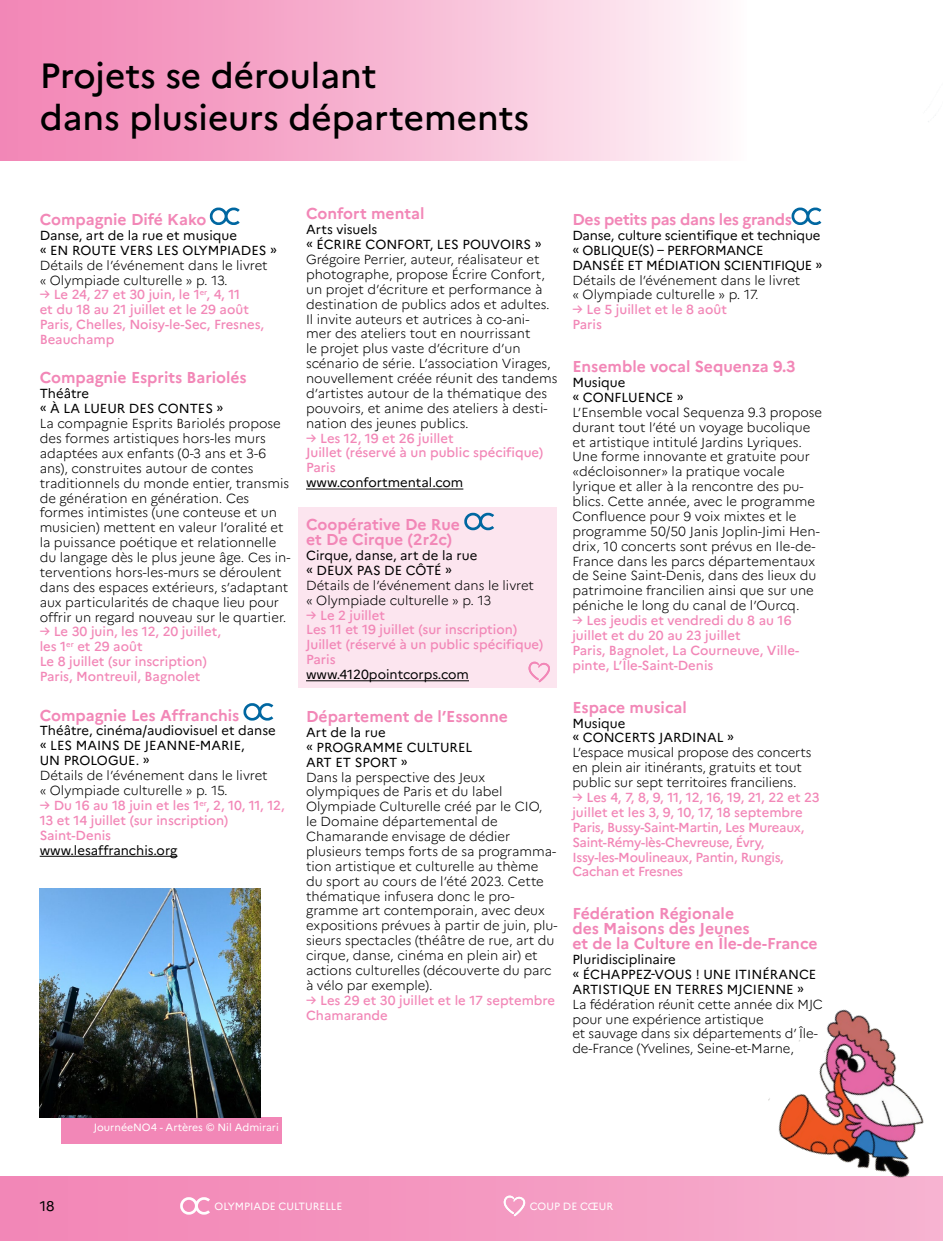
<style>
.page{position:relative;width:943px;height:1241px;background:#fff}
.page>*{position:absolute;margin:0;border:0;box-sizing:border-box;transform-origin:0 0}
.t1{font:500 35px/42px "Marianne";color:#000}
.t2{font:700 15.75px/14.9px "Marianne";color:#f287b7}
.t3{font:700 15.75px "Marianne";letter-spacing:-.02em;color:#f287b7}
.t4{font:14px "Marianne";color:#000}
.t5{font:300 13.12px/14.9px "Marianne";color:#000}
.t6{font:500 13.12px/14.9px "Marianne";color:#f287b7}
.t7{font:13.12px/14.9px "Marianne";color:#000}
.t8{font:500 13.12px/14.9px "Marianne";letter-spacing:-.02em;color:#f287b7}
.t9{font:13.12px/14.9px "Marianne";letter-spacing:-.02em;color:#000}
.t10{font:10.5px "Marianne";color:#fff}
</style>
<div class="page">
<svg style="left:0;top:1176px;width:698px;height:64px;background:#f393bd"></svg>
<div style="left:298px;top:507px;width:259px;height:180px;background:#fce5ef"></div>
<hr style="left:40px;top:855px;width:137px;height:1px;background:#000">
<svg style="left:210px;top:207px;width:30px;height:18px"></svg>
<svg style="left:243px;top:703px;width:30px;height:17px"></svg>
<hr style="left:306px;top:488px;width:157px;height:1px;background:#000">
<hr style="left:306px;top:680px;width:163px;height:1px;background:#000">
<svg style="left:464px;top:512px;width:30px;height:18px"></svg>
<svg style="left:791px;top:207px;width:30px;height:18px"></svg>
<div style="left:0;top:0;width:747px;height:160px;background:linear-gradient(to right,#f17db0,#fef4f8)"></div>
<div style="left:61px;top:1117px;width:220px;height:26px;background:#f287b7"></div>
<img style="left:40px;top:888px;width:220px;height:229px">
<svg style="left:180px;top:1196px;width:30px;height:18px"></svg>
<svg style="left:504px;top:1195px;width:21px;height:20px"></svg>
<img style="left:698px;top:1009px;width:245px;height:231px">
<svg style="left:528px;top:661px;width:22px;height:21px"></svg>
<h1 class="t1" style="left:40px;top:55px;width:491px">Projets se déroulant<br>dans plusieurs départements</h1>
<p class="t2" style="left:40px;top:212px;width:168px">Compagnie Difé Kako</p>
<p class="t7" style="left:40px;top:228px;width:239px">Danse, art de la rue et musique<br>« EN ROUTE VERS LES OLYMPIADES »</p>
<p class="t5" style="left:40px;top:257px;width:229px">Détails de l’événement dans le livret « Olympiade culturelle » p. 13.</p>
<p class="t6" style="left:40px;top:287px;width:226px">→ Le 24, 27 et 30 juin, le 1<sup>er</sup>, 4, 11<br>et du 18 au 21 juillet et le 29 août<br>Paris, Chelles, Noisy-le-Sec, Fresnes,<br>Beauchamp</p>
<p class="t2" style="left:40px;top:370px;width:209px">Compagnie Esprits Bariolés</p>
<p class="t7" style="left:40px;top:386px;width:185px">Théâtre<br>« À LA LUEUR DES CONTES »</p>
<p class="t5" style="left:40px;top:416px;width:252px">La compagnie Esprits Bariolés propose des formes artistiques hors-les murs adaptées aux enfants (0-3 ans et 3-6 ans), construites autour de contes traditionnels du monde entier, transmis de génération en génération. Ces formes intimistes (une conteuse et un musicien) mettent en valeur l’oralité et la puissance poétique et relationnelle du langage dès le plus jeune âge. Ces in&shy;terventions hors-les-murs se déroulent dans des espaces extérieurs, s’adaptant aux particularités de chaque lieu pour offrir un regard nouveau sur le quartier.</p>
<p class="t6" style="left:40px;top:624px;width:183px">→ Le 30 juin, les 12, 20 juillet, les 1<sup>er</sup> et 29 août<br>Le 8 juillet (sur inscription)<br>Paris, Montreuil, Bagnolet</p>
<p class="t2" style="left:40px;top:707px;width:201px">Compagnie Les Affranchis</p>
<p class="t7" style="left:40px;top:723px;width:238px">Théâtre, cinéma/audiovisuel et danse « LES MAINS DE JEANNE-MARIE,<br>UN PROLOGUE. »</p>
<p class="t5" style="left:40px;top:767px;width:229px">Détails de l’événement dans le livret « Olympiade culturelle » p. 15.</p>
<p class="t6" style="left:40px;top:797px;width:246px">→ Du 16 au 18 juin et les 1<sup>er</sup>, 2, 10, 11, 12,<br>13 et 14 juillet (sur inscription)<br>Saint-Denis</p>
<p class="t7" style="left:40px;top:842px;width:139px">www.lesaffranchis.org</p>
<p class="t2" style="left:306px;top:206px;width:120px">Confort mental</p>
<p class="t7" style="left:306px;top:222px;width:237px">Arts visuels<br>« ÉCRIRE CONFORT, LES POUVOIRS »</p>
<p class="t5" style="left:306px;top:252px;width:253px">Grégoire Perrier, auteur, réalisateur et photographe, propose Écrire Confort, un projet d’écriture et performance à destination de publics ados et adultes.<br>Il invite auteurs et autrices à co-ani&shy;mer des ateliers tout en nourrissant<br>le projet plus vaste d’écriture d’un scénario de série. L’association Virages, nouvellement créée réunit des tandems d’artistes autour de la thématique des pouvoirs, et anime des ateliers à desti&shy;nation des jeunes publics.</p>
<p class="t6" style="left:306px;top:430px;width:238px">→ Les 12, 19 et 26 juillet<br>Juillet (réservé à un public spécifique)<br>Paris</p>
<p class="t7" style="left:306px;top:475px;width:159px">www.confortmental.com</p>
<p class="t2" style="left:306px;top:517px;width:155px">Coopérative De Rue et De Cirque (2r2c)</p>
<p class="t7" style="left:306px;top:547px;width:173px">Cirque, danse, art de la rue « DEUX PAS DE CÔTÉ »</p>
<p class="t5" style="left:306px;top:577px;width:229px">Détails de l’événement dans le livret « Olympiade culturelle » p. 13</p>
<p class="t6" style="left:306px;top:607px;width:238px">→ Le 2 juillet<br>Les 11 et 19 juillet (sur inscription)<br>Juillet (réservé à un public spécifique)<br>Paris</p>
<p class="t7" style="left:306px;top:666px;width:164px">www.4120pointcorps.com</p>
<p class="t2" style="left:306px;top:708px;width:203px">Département de l’Essonne</p>
<p class="t7" style="left:306px;top:724px;width:168px">Art de la rue<br>« PROGRAMME CULTUREL<br>ART ET SPORT »</p>
<p class="t5" style="left:306px;top:769px;width:253px">Dans la perspective des Jeux olympiques de Paris et du label Olympiade Culturelle créé par le CIO,<br>le Domaine départemental de Chamarande envisage de dédier plusieurs temps forts de sa programma&shy;tion artistique et culturelle au thème du sport au cours de l’été 2023. Cette thématique infusera donc le pro&shy;gramme art contemporain, avec deux expositions prévues à partir de juin, plu&shy;sieurs spectacles (théâtre de rue, art du cirque, danse, cinéma en plein air) et actions culturelles (découverte du parc à vélo par exemple).</p>
<p class="t6" style="left:306px;top:992px;width:251px">→ Les 29 et 30 juillet et le 17 septembre<br>Chamarande</p>
<p class="t3" style="left:572px;top:210px;width:221px">Des petits pas dans les grands</p>
<p class="t9" style="left:572px;top:228px;width:251px">Danse, culture scientifique et technique « OBLIQUE(S) – PERFORMANCE<br>DANSÉE ET MÉDIATION SCIENTIFIQUE »</p>
<p class="t5" style="left:572px;top:272px;width:229px">Détails de l’événement dans le livret « Olympiade culturelle » p. 17.</p>
<p class="t6" style="left:572px;top:302px;width:156px">→ Le 5 juillet et le 8 août<br>Paris</p>
<p class="t2" style="left:572px;top:359px;width:225px">Ensemble vocal Sequenza 9.3</p>
<p class="t7" style="left:572px;top:375px;width:113px">Musique<br>« CONFLUENCE »</p>
<p class="t5" style="left:572px;top:404px;width:251px">L’Ensemble vocal Sequenza 9.3 propose durant tout l’été un voyage bucolique et artistique intitulé Jardins Lyriques.<br>Une forme innovante et gratuite pour «décloisonner» la pratique vocale lyrique et aller à la rencontre des pu&shy;blics. Cette année, avec le programme Confluence pour 9 voix mixtes et le programme 50/50 Janis Joplin-Jimi Hen&shy;drix, 10 concerts sont prévus en Ile-de-France dans les parcs départementaux de Seine Saint-Denis, dans des lieux du patrimoine francilien ainsi que sur une péniche le long du canal de l’Ourcq.</p>
<p class="t6" style="left:572px;top:613px;width:228px">→ Les jeudis et vendredi du 8 au 16 juillet et du 20 au 23 juillet<br>Paris, Bagnolet, La Courneuve, Ville&shy;pinte, L’Île-Saint-Denis</p>
<p class="t2" style="left:572px;top:699px;width:116px">Espace musical</p>
<p class="t7" style="left:572px;top:715px;width:163px">Musique<br>« CONCERTS JARDINAL »</p>
<p class="t5" style="left:572px;top:745px;width:240px">L’espace musical propose des concerts en plein air itinérants, gratuits et tout public sur sept territoires franciliens.</p>
<p class="t8" style="left:572px;top:789px;width:249px">→ Les 4, 7, 8, 9, 11, 12, 16, 19, 21, 22 et 23 juillet et les 3, 9, 10, 17, 18 septembre Paris, Bussy-Saint-Martin, Les Mureaux, Saint-Rémy-lès-Chevreuse, Évry, Issy-les-Moulineaux, Pantin, Rungis, Cachan et Fresnes</p>
<p class="t2" style="left:572px;top:906px;width:246px">Fédération Régionale<br>des Maisons des Jeunes<br>et de la Culture en Île-de-France</p>
<p class="t7" style="left:572px;top:951px;width:245px">Pluridisciplinaire<br>« ÉCHAPPEZ-VOUS ! UNE ITINÉRANCE<br>ARTISTIQUE EN TERRES MJCIENNE »</p>
<p class="t5" style="left:572px;top:996px;width:252px">La fédération réunit cette année dix MJC pour une expérience artistique<br>et sauvage dans six départements d’ Île&shy;de-France (Yvelines, Seine-et-Marne,</p>
<p class="t10" style="left:94px;top:1120px;width:186px">JournéeNO4 - Artères © Nil Admirari</p>
<p class="t4" style="left:40px;top:1197px;width:16px">18</p>
<p class="t10" style="left:215px;top:1199px;width:129px">OLYMPIADE CULTURELLE</p>
<p class="t10" style="left:530px;top:1199px;width:85px">COUP DE CŒUR</p>
</div>
